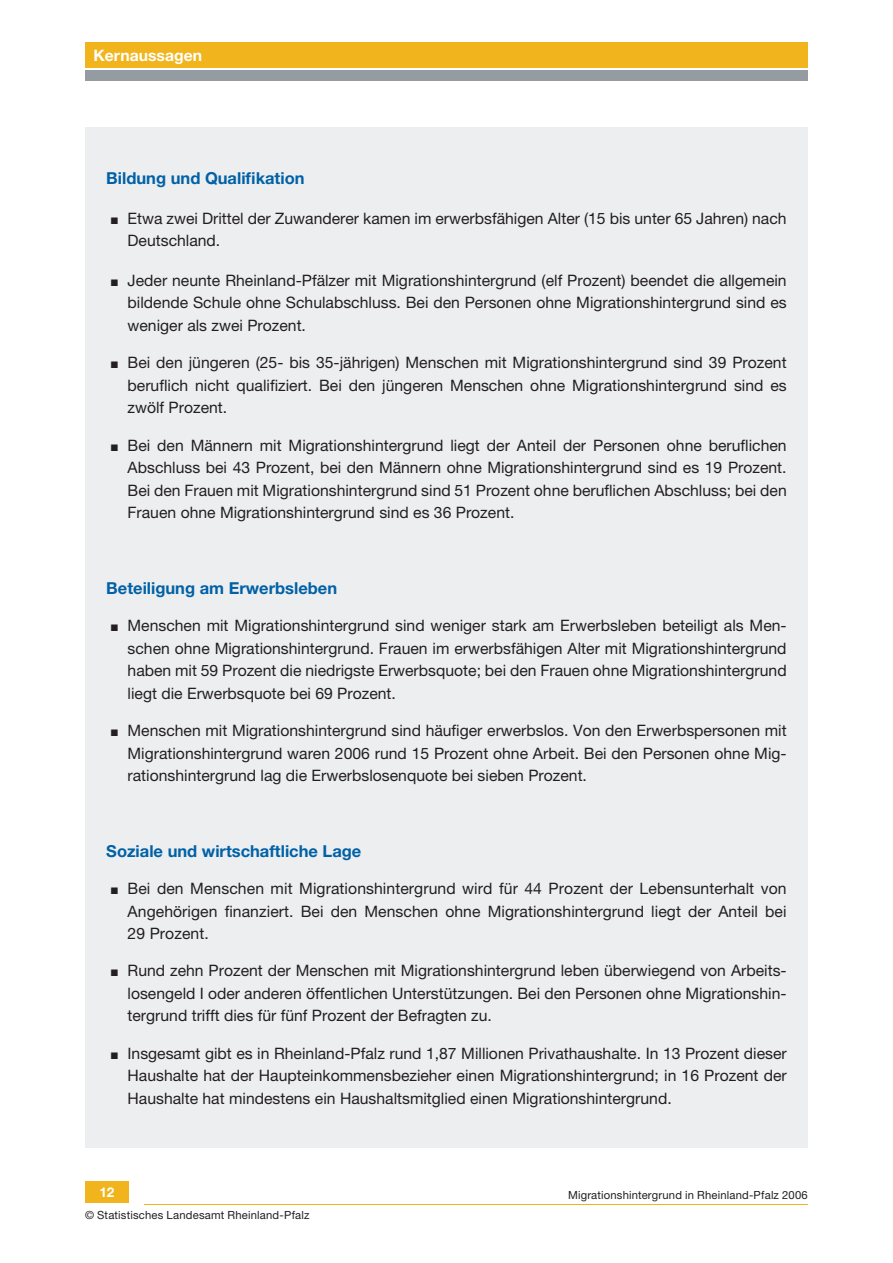
<style>
.page{position:relative;width:893px;height:1263px;background:#fff}
.page>*{position:absolute;margin:0;border:0;box-sizing:border-box;transform-origin:0 0}
.t1{font:700 16.5px "Helvetica Neue LT";color:#0061a6}
.t2{font:15.75px/22.5px "Helvetica Neue LT";color:#231f20;text-align:justify}
.t3{font:700 15.75px "Helvetica Neue LT";color:#fff}
.t4{font:700 13.5px "Helvetica Neue LT";color:#fff}
.t5{font:11.25px "Helvetica Neue LT";letter-spacing:.015em;color:#231f20}
</style>
<div class="page">
<div style="left:85px;top:70px;width:723px;height:11px;background:#949ba1"></div>
<div style="left:85px;top:43px;width:723px;height:25px;background:#f1b41c"></div>
<div style="left:85px;top:1181px;width:44px;height:21px;background:#f1b41c"></div>
<hr style="left:145px;top:1204px;width:663px;height:1px;background:#f1b41c">
<div style="left:85px;top:128px;width:723px;height:1020px;background:#edeef0"></div>
<p class="t3" style="left:94px;top:46px;width:110px">Kernaussagen</p>
<p class="t1" style="left:106px;top:168px;width:200px">Bildung und Qualifikation</p>
<p class="t2" style="left:128px;top:207px;width:661px">Etwa zwei Drittel der Zuwanderer kamen im erwerbsfähigen Alter (15 bis unter 65 Jahren) nach<br>Deutschland.</p>
<p class="t2" style="left:128px;top:269px;width:661px">Jeder neunte Rheinland-Pfälzer mit Migrationshintergrund (elf Prozent) beendet die allgemein bildende Schule ohne Schulabschluss. Bei den Personen ohne Migrationshintergrund sind es weniger als zwei Prozent.</p>
<p class="t2" style="left:128px;top:351px;width:661px">Bei den jüngeren (25- bis 35-jährigen) Menschen mit Migrationshintergrund sind 39 Prozent beruflich nicht qualifiziert. Bei den jüngeren Menschen ohne Migrationshintergrund sind es zwölf Prozent.</p>
<p class="t2" style="left:128px;top:433px;width:661px">Bei den Männern mit Migrationshintergrund liegt der Anteil der Personen ohne beruflichen Abschluss bei 43 Prozent, bei den Männern ohne Migrationshintergrund sind es 19 Prozent.<br>Bei den Frauen mit Migrationshintergrund sind 51 Prozent ohne beruflichen Abschluss; bei den Frauen ohne Migrationshintergrund sind es 36 Prozent.</p>
<p class="t1" style="left:106px;top:578px;width:232px">Beteiligung am Erwerbsleben</p>
<p class="t2" style="left:128px;top:614px;width:661px">Menschen mit Migrationshintergrund sind weniger stark am Erwerbsleben beteiligt als Men&shy;schen ohne Migrationshintergrund. Frauen im erwerbsfähigen Alter mit Migrationshintergrund haben mit 59 Prozent die niedrigste Erwerbsquote; bei den Frauen ohne Migrationshintergrund liegt die Erwerbsquote bei 69 Prozent.</p>
<p class="t2" style="left:128px;top:719px;width:661px">Menschen mit Migrationshintergrund sind häufiger erwerbslos. Von den Erwerbspersonen mit Migrationshintergrund waren 2006 rund 15 Prozent ohne Arbeit. Bei den Personen ohne Mig&shy;rationshintergrund lag die Erwerbslosenquote bei sieben Prozent.</p>
<p class="t1" style="left:106px;top:840px;width:257px">Soziale und wirtschaftliche Lage</p>
<p class="t2" style="left:128px;top:877px;width:661px">Bei den Menschen mit Migrationshintergrund wird für 44 Prozent der Lebensunterhalt von Angehörigen finanziert. Bei den Menschen ohne Migrationshintergrund liegt der Anteil bei 29 Prozent.</p>
<p class="t2" style="left:128px;top:959px;width:661px">Rund zehn Prozent der Menschen mit Migrationshintergrund leben überwiegend von Arbeits&shy;losengeld I oder anderen öffentlichen Unterstützungen. Bei den Personen ohne Migrationshin&shy;tergrund trifft dies für fünf Prozent der Befragten zu.</p>
<p class="t2" style="left:128px;top:1042px;width:661px">Insgesamt gibt es in Rheinland-Pfalz rund 1,87 Millionen Privathaushalte. In 13 Prozent dieser Haushalte hat der Haupteinkommensbezieher einen Migrationshintergrund; in 16 Prozent der Haushalte hat mindestens ein Haushaltsmitglied einen Migrationshintergrund.</p>
<p class="t4" style="left:99px;top:1184px;width:17px">12</p>
<p class="t5" style="left:568px;top:1188px;width:241px">Migrationshintergrund in Rheinland-Pfalz 2006</p>
<p class="t5" style="left:85px;top:1208px;width:226px">© Statistisches Landesamt Rheinland-Pfalz</p>
</div>
